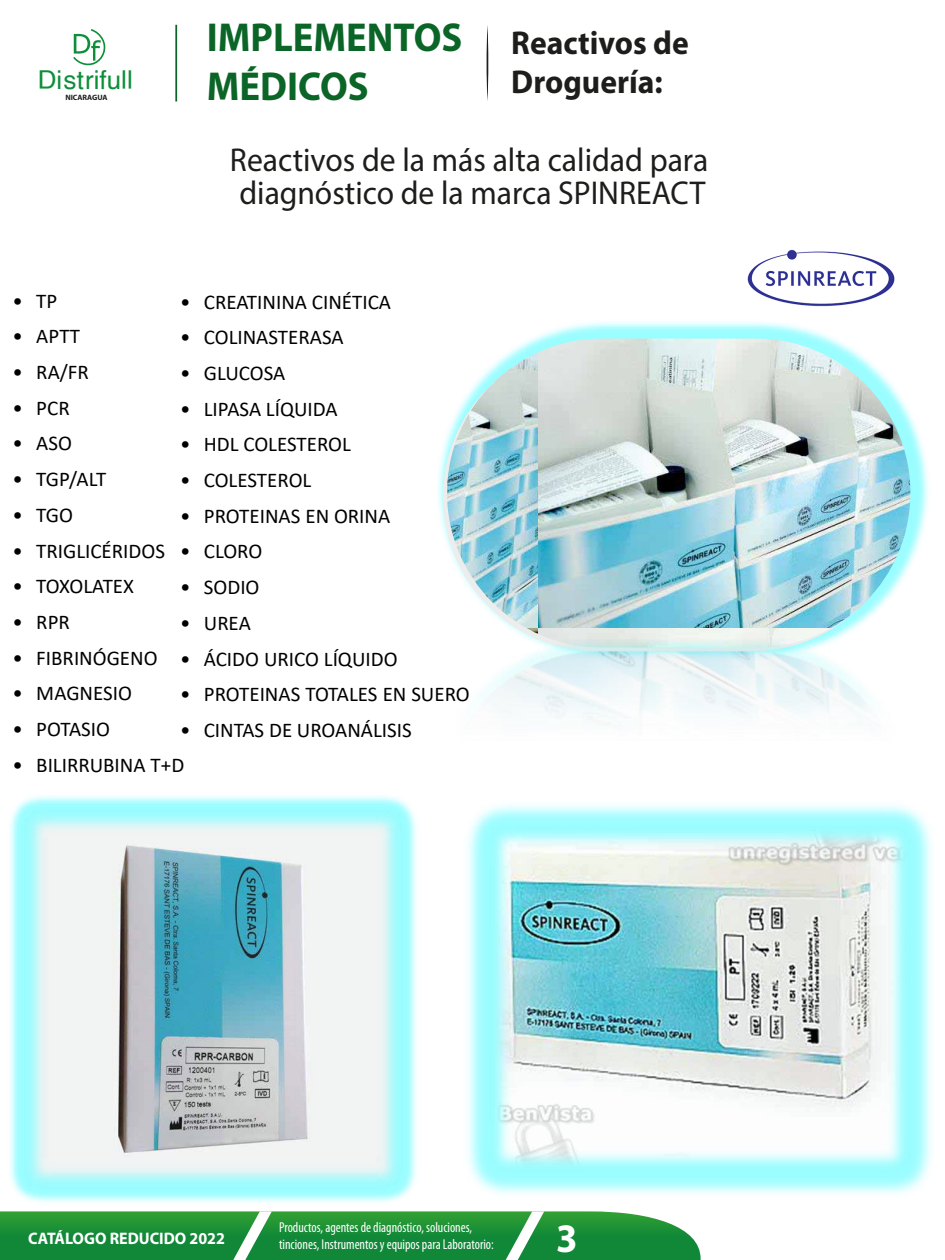
<style>
.page{position:relative;width:945px;height:1260px;background:#fff}
.page>*{position:absolute;margin:0;border:0;box-sizing:border-box;transform-origin:0 0}
.t1{font:700 40.6px/48.6px "Myriad Pro";color:#0a6527;scale:.95 1}
.t2{font:700 40.6px "Myriad Pro";color:#fff;scale:.95 1}
.t3{font:33.07px/33.9px "Myriad Pro";color:#1d1d1b;scale:.95 1}
.t4{font:700 33.07px/39.7px "Myriad Pro";color:#1d1d1b;scale:.95 1}
.t5{font:26.07px "Helvetica";color:#0d8e3a}
.t6{font:21px "Calibri";color:#000}
.t7{font:700 16.8px "Myriad Pro";color:#fff;scale:.95 1}
.t8{font:condensed 14.35px/17.2px "Myriad Pro";color:#fff;scale:.95 1}
.t9{font:700 7.7px "Myriad Pro";color:#1d1d1b}
</style>
<div class="page">
<img style="left:438px;top:322px;width:490px;height:309px">
<img style="left:447px;top:339px;width:463px;height:309px;border-radius:154px">
<img style="left:468px;top:831px;width:464px;height:363px">
<img style="left:468px;top:631px;width:460px;height:351px">
<img style="left:488px;top:825px;width:423px;height:349px">
<img style="left:10px;top:796px;width:406px;height:406px">
<img style="left:23px;top:809px;width:380px;height:381px">
<img style="left:748px;top:250px;width:146px;height:56px">
<img style="left:190px;top:796px;width:34px;height:33px">
<svg style="left:0;top:1211px;width:701px;height:49px;background:#299644"></svg>
<svg style="left:73px;top:29px;width:33px;height:37px"></svg>
<hr style="left:175px;top:25px;width:2px;height:77px;background:#0a6527">
<svg style="left:486px;top:25px;width:3px;height:76px"></svg>
<p class="t5" style="left:38px;top:59px;width:97px">Distrifull</p>
<p class="t9" style="left:65px;top:93px;width:44px">NICARAGUA</p>
<h1 class="t1" style="left:207px;top:14px;width:270px">IMPLEMENTOS<br>MÉDICOS</h1>
<h2 class="t4" style="left:511px;top:23px;width:188px">Reactivos de<br>Droguería:</h2>
<h2 class="t3" style="left:230px;top:142px;width:505px">Reactivos de la más alta calidad para diagnóstico de la marca SPINREACT</h2>
<p class="t6" style="left:180px;top:287px;width:212px">• CREATININA CINÉTICA</p>
<p class="t6" style="left:180px;top:323px;width:165px">• COLINASTERASA</p>
<p class="t6" style="left:180px;top:358px;width:107px">• GLUCOSA</p>
<p class="t6" style="left:180px;top:394px;width:159px">• LIPASA LÍQUIDA</p>
<p class="t6" style="left:180px;top:430px;width:172px">• HDL COLESTEROL</p>
<p class="t6" style="left:180px;top:466px;width:133px">• COLESTEROL</p>
<p class="t6" style="left:180px;top:501px;width:212px">• PROTEINAS EN ORINA</p>
<p class="t6" style="left:180px;top:537px;width:84px">• CLORO</p>
<p class="t6" style="left:180px;top:573px;width:81px">• SODIO</p>
<p class="t6" style="left:180px;top:608px;width:72px">• UREA</p>
<p class="t6" style="left:180px;top:644px;width:219px">• ÁCIDO URICO LÍQUIDO</p>
<p class="t6" style="left:180px;top:680px;width:291px">• PROTEINAS TOTALES EN SUERO</p>
<p class="t6" style="left:180px;top:715px;width:233px">• CINTAS DE UROANÁLISIS</p>
<p class="t6" style="left:13px;top:286px;width:46px">• TP</p>
<p class="t6" style="left:13px;top:322px;width:69px">• APTT</p>
<p class="t6" style="left:13px;top:357px;width:78px">• RA/FR</p>
<p class="t6" style="left:13px;top:393px;width:59px">• PCR</p>
<p class="t6" style="left:13px;top:429px;width:61px">• ASO</p>
<p class="t6" style="left:13px;top:465px;width:95px">• TGP/ALT</p>
<p class="t6" style="left:13px;top:500px;width:62px">• TGO</p>
<p class="t6" style="left:13px;top:536px;width:154px">• TRIGLICÉRIDOS</p>
<p class="t6" style="left:13px;top:572px;width:123px">• TOXOLATEX</p>
<p class="t6" style="left:13px;top:607px;width:59px">• RPR</p>
<p class="t6" style="left:13px;top:643px;width:147px">• FIBRINÓGENO</p>
<p class="t6" style="left:13px;top:679px;width:121px">• MAGNESIO</p>
<p class="t6" style="left:13px;top:714px;width:99px">• POTASIO</p>
<p class="t6" style="left:13px;top:750px;width:173px">• BILIRRUBINA T+D</p>
<p class="t8" style="left:279px;top:1218px;width:228px">Productos, agentes de diagnóstico, soluciones, tinciones, Instrumentos y equipos para Laboratorio:</p>
<p class="t7" style="left:28px;top:1229px;width:209px">CATÁLOGO REDUCIDO 2022</p>
<h1 class="t2" style="left:556px;top:1216px;width:24px">3</h1>
</div>
